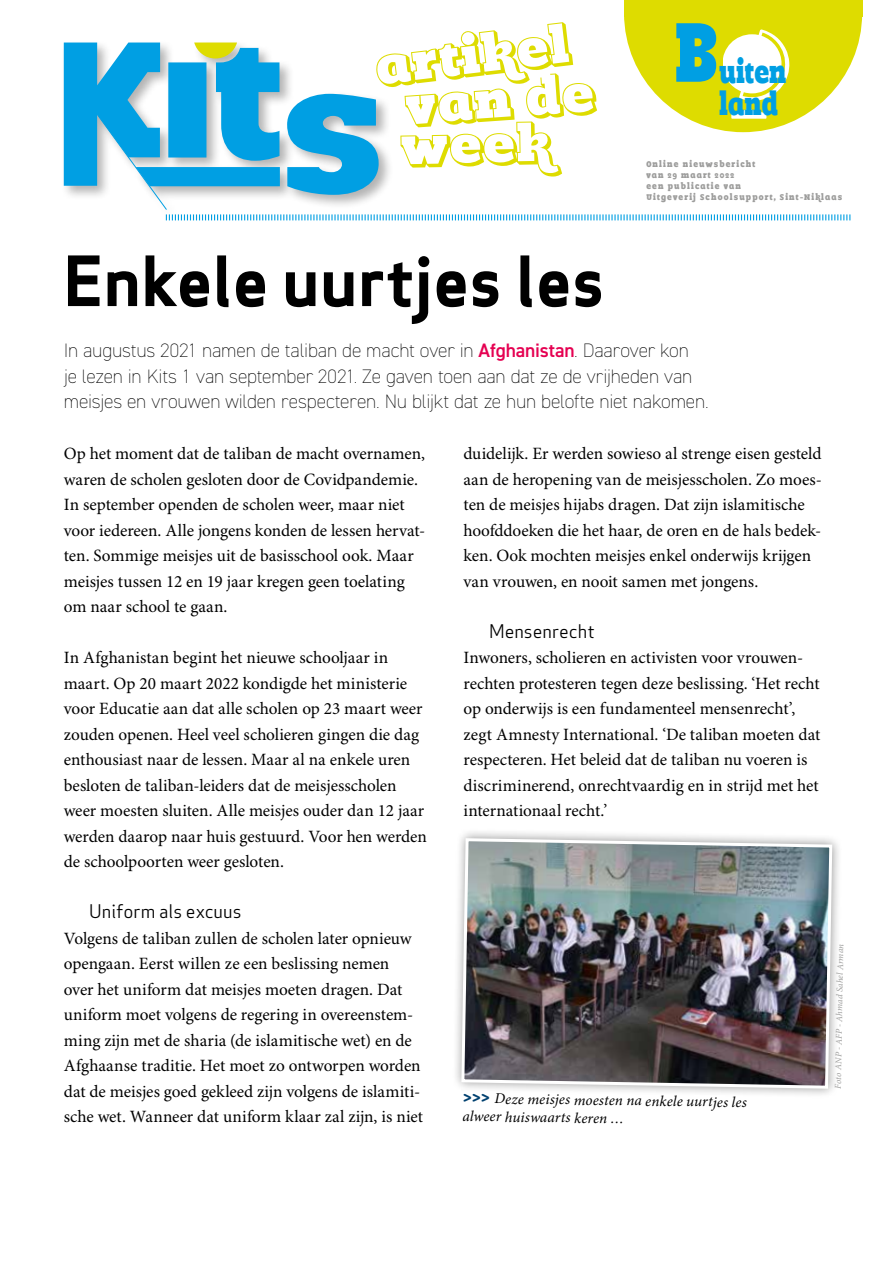
<style>
.page{position:relative;width:893px;height:1263px;background:#fff}
.page>*{position:absolute;margin:0;border:0;box-sizing:border-box;transform-origin:0 0}
.t1{font:91.35px "Romeral";color:#009fe3;scale:.75 1}
.t2{font:67.5px "Apex Sans Bold T";color:#000}
.t3{font:32.25px/32.2px "Romeral";color:#009fe3;scale:.75 1}
.t4{font:200 19.5px/25.5px "DIN2014";letter-spacing:-.015em;color:#000}
.t5{font:18px "Apex Sans";color:#000}
.t6{font:17.25px/25.5px "Minion Pro";letter-spacing:-.005em;color:#000}
.t7{font:italic 15px/18.3px "Minion Pro";color:#000}
.t8{font:9px/10.8px "Romeral";letter-spacing:.15em;color:#9d9d9c;scale:.85 1}
.t9{font:italic 9px "Minion Pro";color:#9d9d9c}
.s1{font-weight:600;color:#e50051}
.s2{font-family:"Gotham Rounded";font-weight:700;font-style:normal;color:#004170}
</style>
<div class="page">
<div style="left:451px;top:828px;width:391px;height:271px;background:#000;opacity:.4"></div>
<img style="left:460px;top:837px;width:374px;height:253px">
<svg style="left:64px;top:16px;width:798px;height:205px"></svg>
<div style="left:624px;top:0;width:238px;height:16px;background:#dedc00"></div>
<h1 class="t1" style="left:675px;top:-2px;width:59px">B</h1>
<h3 class="t3" style="left:719px;top:56px;width:91px">uiten land</h3>
<h2 class="t2" style="left:63px;top:237px;width:543px">Enkele uurtjes les</h2>
<p class="t8" style="left:646px;top:159px;width:232px">Online nieuwsbericht<br>van 29 maart 2022<br>een publicatie van<br>Uitgeverij Schoolsupport, Sint-Niklaas</p>
<p class="t4" style="left:64px;top:338px;width:646px">In augustus 2021 namen de taliban de macht over in <span class="s1">Afghanistan</span>. Daarover kon<br>je lezen in Kits 1 van september 2021. Ze gaven toen aan dat ze de vrijheden van meisjes en vrouwen wilden respecteren. Nu blijkt dat ze hun belofte niet nakomen.</p>
<p class="t6" style="left:64px;top:441px;width:363px">Op het moment dat de taliban de macht overnamen, waren de scholen gesloten door de Covidpandemie.<br>In september openden de scholen weer, maar niet voor iedereen. Alle jongens konden de lessen hervat&shy;ten. Sommige meisjes uit de basisschool ook. Maar meisjes tussen 12 en 19 jaar kregen geen toelating om naar school te gaan.</p>
<p class="t6" style="left:64px;top:645px;width:365px">In Afghanistan begint het nieuwe schooljaar in maart. Op 20 maart 2022 kondigde het ministerie voor Educatie aan dat alle scholen op 23 maart weer zouden openen. Heel veel scholieren gingen die dag enthousiast naar de lessen. Maar al na enkele uren besloten de taliban-leiders dat de meisjesscholen weer moesten sluiten. Alle meisjes ouder dan 12 jaar werden daarop naar huis gestuurd. Voor hen werden de schoolpoorten weer gesloten.</p>
<p class="t5" style="left:89px;top:897px;width:154px">Uniform als excuus</p>
<p class="t6" style="left:64px;top:926px;width:361px">Volgens de taliban zullen de scholen later opnieuw opengaan. Eerst willen ze een beslissing nemen over het uniform dat meisjes moeten dragen. Dat uniform moet volgens de regering in overeenstem&shy;ming zijn met de sharia (de islamitische wet) en de Afghaanse traditie. Het moet zo ontworpen worden dat de meisjes goed gekleed zijn volgens de islamiti&shy;sche wet. Wanneer dat uniform klaar zal zijn, is niet</p>
<p class="t6" style="left:463px;top:441px;width:360px">duidelijk. Er werden sowieso al strenge eisen gesteld aan de heropening van de meisjesscholen. Zo moes&shy;ten de meisjes hijabs dragen. Dat zijn islamitische hoofddoeken die het haar, de oren en de hals bedek&shy;ken. Ook mochten meisjes enkel onderwijs krijgen van vrouwen, en nooit samen met jongens.</p>
<p class="t5" style="left:489px;top:616px;width:107px">Mensenrecht</p>
<p class="t6" style="left:463px;top:645px;width:358px">Inwoners, scholieren en activisten voor vrouwen&shy;rechten protesteren tegen deze beslissing. ‘Het recht op onderwijs is een fundamenteel mensenrecht’, zegt Amnesty International. ‘De taliban moeten dat respecteren. Het beleid dat de taliban nu voeren is discriminerend, onrechtvaardig en in strijd met het internationaal recht.’</p>
<p class="t7" style="left:463px;top:1089px;width:286px;rotate:1deg"><span class="s2">&gt;&gt;&gt;</span> Deze meisjes moesten na enkele uurtjes les alweer huiswaarts keren …</p>
<p class="t9" style="left:833px;top:1088px;width:146px;rotate:-89deg">Foto ANP - AFP - Ahmad Sahel Arman</p>
</div>
